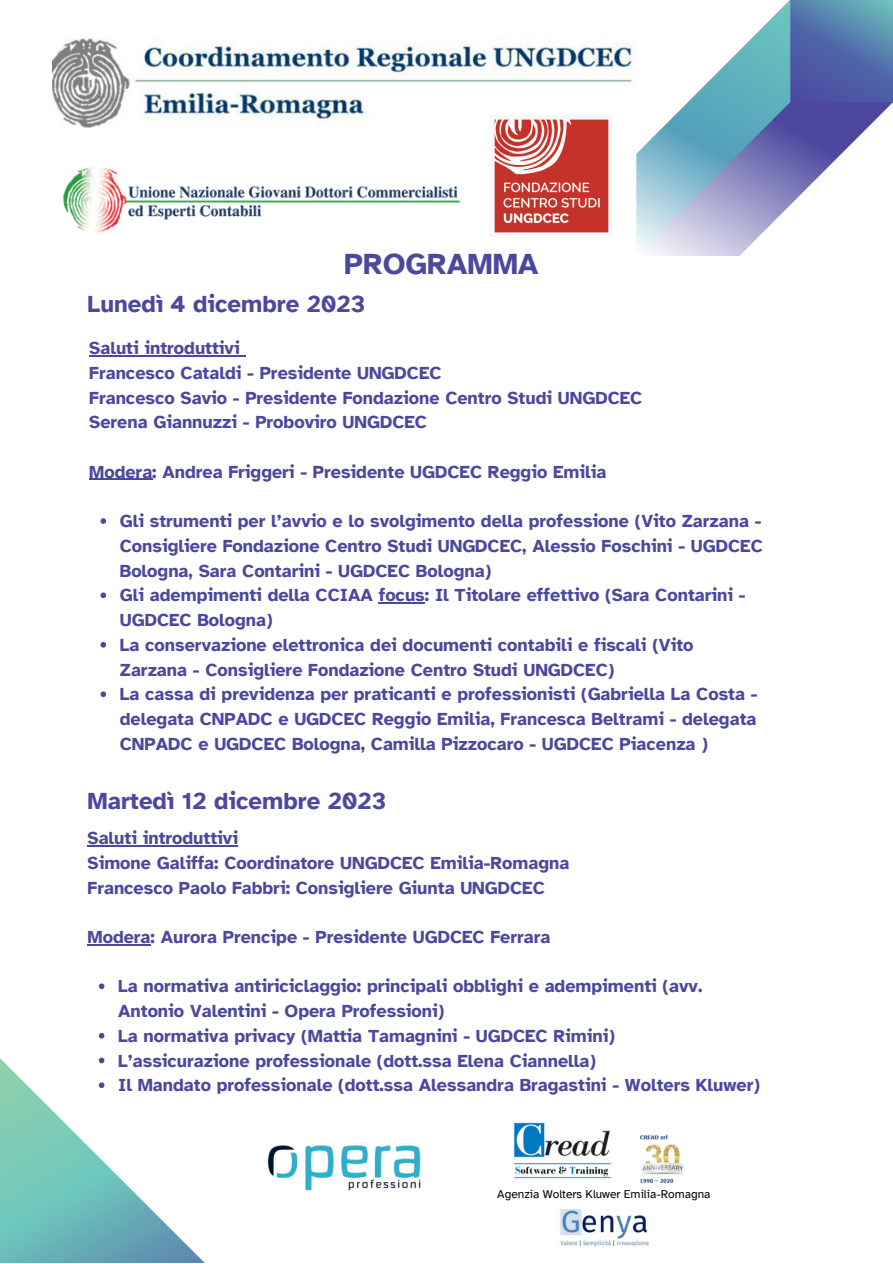
<style>
.page{position:relative;width:893px;height:1264px;background:#fff}
.page>*{position:absolute;margin:0;border:0;box-sizing:border-box;transform-origin:0 0}
.t1{font:700 30px "Atkinson Hyperlegible";color:#4c489e}
.t2{font:700 24px "Atkinson Hyperlegible";color:#4c489e}
.t3{font:700 18px/24.8px "Atkinson Hyperlegible";color:#4c489e}
.t4{font:11.85px "Atkinson Hyperlegible";color:#000}
</style>
<div class="page">
<svg style="left:636px;top:0;width:256px;height:256px"></svg>
<svg style="left:0;top:985px;width:204px;height:277px"></svg>
<img style="left:53px;top:38px;width:582px;height:89px">
<img style="left:491px;top:115px;width:121px;height:118px">
<img style="left:63px;top:167px;width:397px;height:66px">
<img style="left:514px;top:1122px;width:98px;height:57px">
<img style="left:639px;top:1134px;width:45px;height:49px">
<svg style="left:100px;top:518px;width:6px;height:6px"></svg>
<svg style="left:100px;top:592px;width:6px;height:6px"></svg>
<hr style="left:378px;top:602px;width:47px;height:1px;background:#4c489e">
<svg style="left:100px;top:642px;width:6px;height:5px"></svg>
<svg style="left:100px;top:691px;width:6px;height:6px"></svg>
<hr style="left:89px;top:355px;width:151px;height:1px;background:#4c489e">
<hr style="left:89px;top:479px;width:63px;height:1px;background:#4c489e">
<img style="left:560px;top:1209px;width:89px;height:38px">
<svg style="left:99px;top:983px;width:5px;height:6px"></svg>
<svg style="left:99px;top:1032px;width:5px;height:6px"></svg>
<svg style="left:99px;top:1057px;width:5px;height:6px"></svg>
<svg style="left:99px;top:1082px;width:5px;height:6px"></svg>
<hr style="left:88px;top:845px;width:150px;height:1px;background:#4c489e">
<hr style="left:88px;top:944px;width:63px;height:1px;background:#4c489e">
<img style="left:267px;top:1145px;width:154px;height:46px">
<p class="t1" style="left:344px;top:245px;width:196px">PROGRAMMA</p>
<p class="t2" style="left:88px;top:289px;width:279px">Lunedì 4 dicembre 2023</p>
<p class="t3" style="left:89px;top:336px;width:152px">Saluti introduttivi</p>
<p class="t3" style="left:89px;top:360px;width:354px">Francesco Cataldi - Presidente UNGDCEC</p>
<p class="t3" style="left:89px;top:385px;width:554px">Francesco Savio - Presidente Fondazione Centro Studi UNGDCEC</p>
<p class="t3" style="left:89px;top:410px;width:339px">Serena Giannuzzi - Proboviro UNGDCEC</p>
<p class="t3" style="left:89px;top:459px;width:518px">Modera: Andrea Friggeri - Presidente UGDCEC Reggio Emilia</p>
<p class="t3" style="left:120px;top:509px;width:644px;text-align:justify">Gli strumenti per l’avvio e lo svolgimento della professione (Vito Zarzana - Consigliere Fondazione Centro Studi UNGDCEC, Alessio Foschini - UGDCEC Bologna, Sara Contarini - UGDCEC Bologna)</p>
<p class="t3" style="left:120px;top:583px;width:627px">Gli adempimenti della CCIAA focus: Il Titolare effettivo (Sara Contarini -<br>UGDCEC Bologna)</p>
<p class="t3" style="left:120px;top:632px;width:575px">La conservazione elettronica dei documenti contabili e fiscali (Vito<br>Zarzana - Consigliere Fondazione Centro Studi UNGDCEC)</p>
<p class="t3" style="left:120px;top:682px;width:639px;text-align:justify">La cassa di previdenza per praticanti e professionisti (Gabriella La Costa - delegata CNPADC e UGDCEC Reggio Emilia, Francesca Beltrami - delegata CNPADC e UGDCEC Bologna, Camilla Pizzocaro - UGDCEC Piacenza )</p>
<p class="t2" style="left:88px;top:786px;width:300px">Martedì 12 dicembre 2023</p>
<p class="t3" style="left:88px;top:825px;width:152px">Saluti introduttivi</p>
<p class="t3" style="left:88px;top:850px;width:483px">Simone Galiffa: Coordinatore UNGDCEC Emilia-Romagna</p>
<p class="t3" style="left:88px;top:875px;width:459px">Francesco Paolo Fabbri: Consigliere Giunta UNGDCEC</p>
<p class="t3" style="left:88px;top:924px;width:464px">Modera: Aurora Prencipe - Presidente UGDCEC Ferrara</p>
<p class="t3" style="left:118px;top:974px;width:585px">La normativa antiriciclaggio: principali obblighi e adempimenti (avv.<br>Antonio Valentini - Opera Professioni)</p>
<p class="t3" style="left:118px;top:1023px;width:498px">La normativa privacy (Mattia Tamagnini - UGDCEC Rimini)</p>
<p class="t3" style="left:118px;top:1048px;width:479px">L’assicurazione professionale (dott.ssa Elena Ciannella)</p>
<p class="t3" style="left:118px;top:1073px;width:643px">Il Mandato professionale (dott.ssa Alessandra Bragastini - Wolters Kluwer)</p>
<p class="t4" style="left:497px;top:1186px;width:215px">Agenzia Wolters Kluwer Emilia-Romagna</p>
</div>
